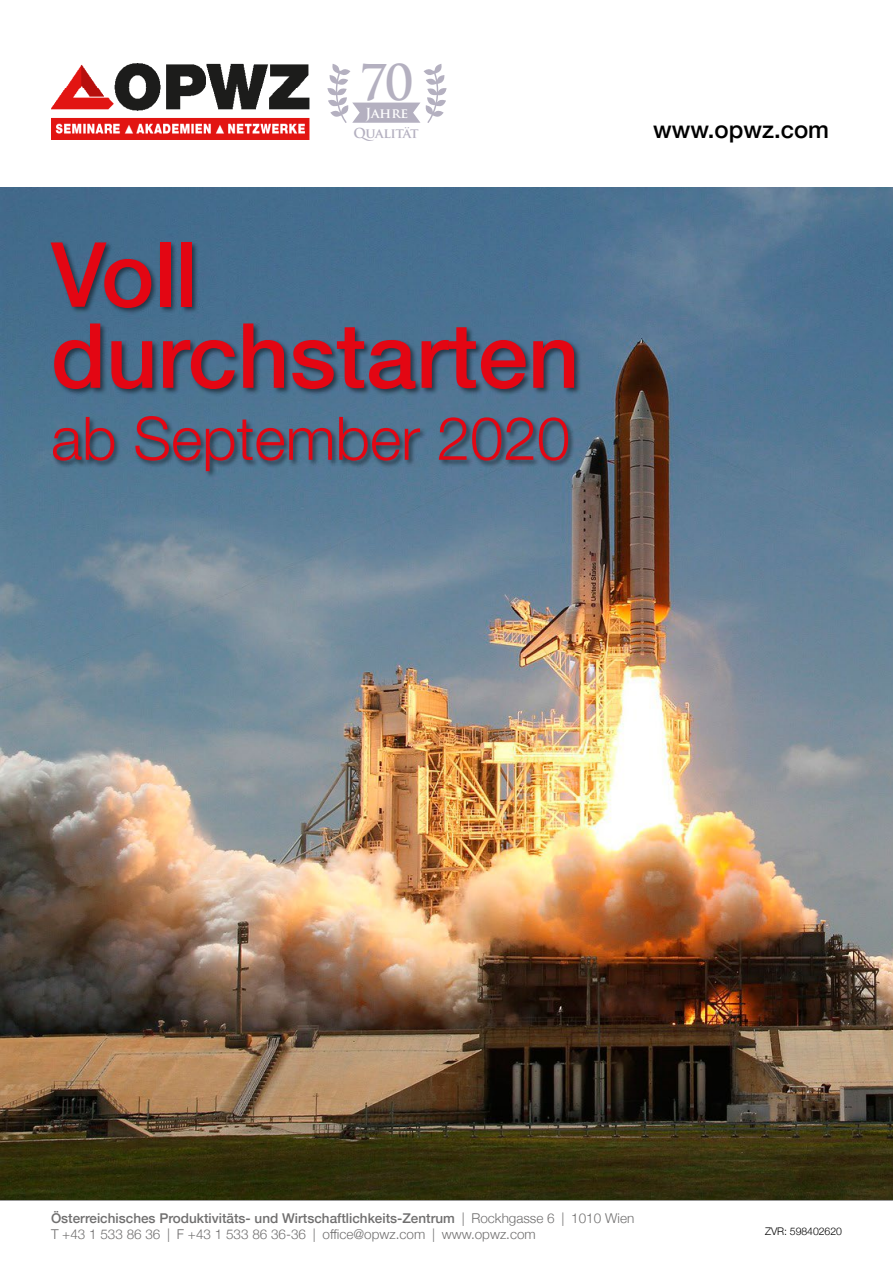
<style>
.page{position:relative;width:893px;height:1263px;background:#fff}
.page>*{position:absolute;margin:0;border:0;box-sizing:border-box;transform-origin:0 0}
.t1{font:500 90px/81px "Helvetica Neue";color:#e30613}
.t2{font:300 60px "Helvetica Neue";color:#e30613}
.t3{font:700 48px "Trajan Pro";color:#b4b0c0}
.t4{font:500 24px "Helvetica Neue";color:#000}
.t5{font:300 13.5px/16.2px "Helvetica Neue";color:#706f6f}
.t6{font:700 13.5px "Trajan Pro";letter-spacing:-.035em;color:#b4b0c0}
.t7{font:700 13.5px "Trajan Pro";color:#fff}
.t8{font:300 10.5px "Helvetica Neue";letter-spacing:-.005em;color:#000}
.s1{font-weight:500}
</style>
<div class="page">
<hr style="left:0;top:1199px;width:893px;height:2px;background:#706f6f">
<img style="left:51px;top:64px;width:259px;height:76px">
<svg style="left:327px;top:64px;width:120px;height:59px"></svg>
<img style="left:0;top:187px;width:893px;height:1012px">
<div style="left:50px;top:241px;width:532px;height:237px;background:#000;opacity:.5"></div>
<h3 class="t3" style="left:359px;top:52px;width:56px">70</h3>
<p class="t7" style="left:365px;top:104px;width:44px">JAHRE</p>
<p class="t6" style="left:353px;top:124px;width:67px">QUALITÄT</p>
<h1 class="t1" style="left:51px;top:227px;width:530px">Voll durchstarten</h1>
<h2 class="t2" style="left:51px;top:390px;width:521px">ab September 2020</h2>
<h3 class="t4" style="left:653px;top:110px;width:178px">www.opwz.com</h3>
<p class="t5" style="left:51px;top:1209px;width:585px"><span class="s1">Österreichisches Produktivitäts- und Wirtschaftlichkeits-Zentrum</span> | Rockhgasse 6 | 1010 Wien<br>T +43 1 533 86 36 | F +43 1 533 86 36-36 | office@opwz.com | www.opwz.com</p>
<p class="t8" style="left:765px;top:1223px;width:78px">ZVR: 598402620</p>
</div>
